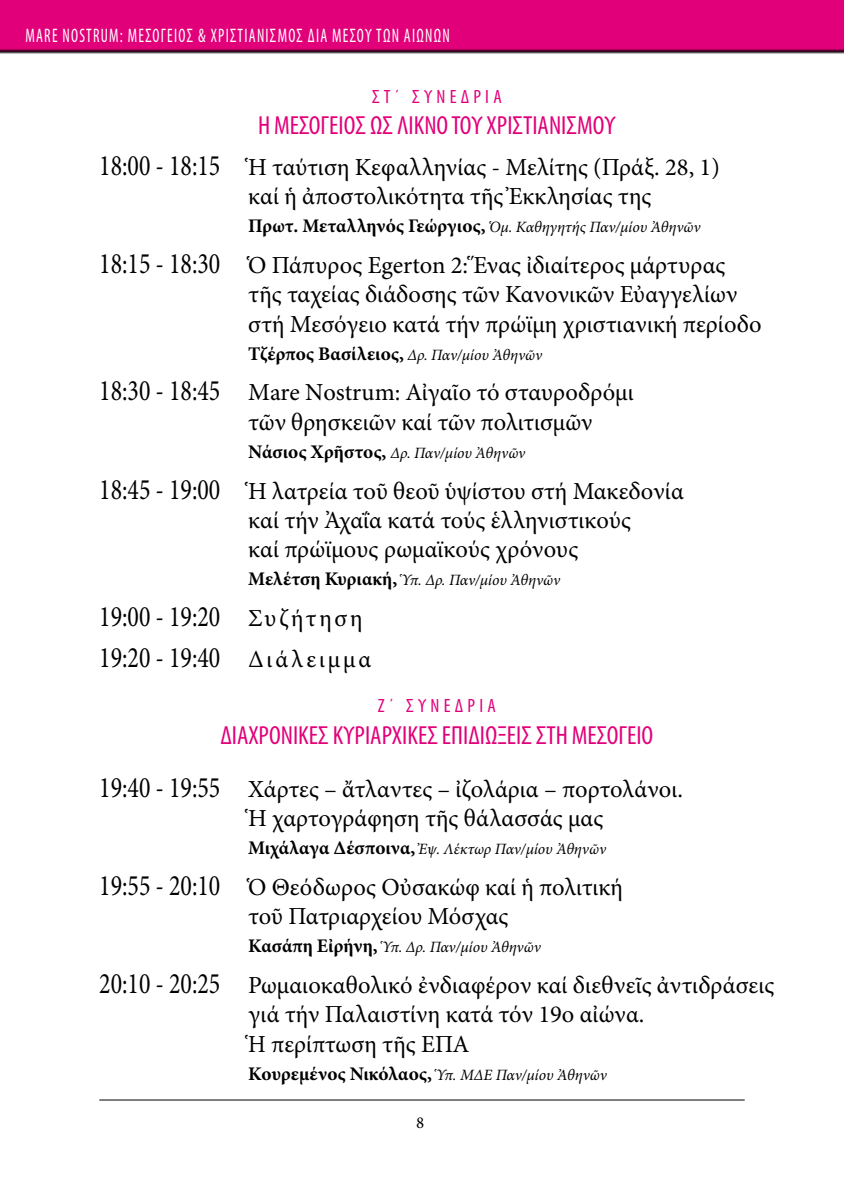
<style>
.page{position:relative;width:844px;height:1191px;background:#fff}
.page>*{position:absolute;margin:0;border:0;box-sizing:border-box;transform-origin:0 0}
.t1{font:29.75px/40.6px "Minion Pro";color:#000;scale:.8 1}
.t2{font:condensed 26.25px "Myriad Pro";color:#e2007a}
.t3{font:24.5px/29.4px "Minion Pro";color:#000}
.t4{font:condensed 19.6px "Myriad Pro";letter-spacing:.08em;color:#fff;scale:.8 1}
.t5{font:700 19.25px "Minion Pro";letter-spacing:.005em;color:#000}
.t6{font:condensed 19.25px "Myriad Pro";letter-spacing:.22em;color:#e2007a}
.t7{font:17.5px "Minion Pro";color:#000}
.t8{font:italic 15.75px "Minion Pro";letter-spacing:-.005em;color:#000}
.s1{font-size:29.75px}
.s2{font-weight:700;font-style:normal;font-size:19.25px}
.s3{font-weight:400;font-style:italic;font-size:15.75px}
.s4{font-size:24.5px}
</style>
<div class="page">
<hr style="left:99px;top:1099px;width:645px;height:1px;background:#000">
<div style="left:0;top:0;width:843px;height:54px;background:#000;opacity:.75"></div>
<p class="t4" style="left:26px;top:24px;width:531px">MARE NOSTRUM: ΜΕΣΟΓΕΙΟΣ &amp; ΧΡΙΣΤΙΑΝΙΣΜΟΣ ΔΙΑ ΜΕΣΟΥ ΤΩΝ ΑΙΩΝΩΝ</p>
<p class="t6" style="left:372px;top:84px;width:131px">ΣΤ΄ ΣΥΝΕΔΡΙΑ</p>
<p class="t2" style="left:258px;top:109px;width:359px">Η ΜΕΣΟΓΕΙΟΣ ΩΣ ΛΙΚΝΟ ΤΟΥ ΧΡΙΣΤΙΑΝΙΣΜΟΥ</p>
<p class="t3" style="left:248px;top:152px;width:473px;text-indent:-149px"><span class="s1">18:00 - 18:15</span> Ἡ ταύτιση Κεφαλληνίας - Μελίτης (Πράξ. 28, 1) καί ἡ ἀποστολικότητα τῆς Ἐκκλησίας της</p>
<p class="t8" style="left:248px;top:216px;width:453px"><span class="s2">Πρωτ. Μεταλληνός Γεώργιος,</span> Ὁμ. Καθηγητής Παν/μίου Ἀθηνῶν</p>
<p class="t3" style="left:248px;top:250px;width:514px;text-indent:-149px"><span class="s1">18:15 - 18:30</span> Ὁ Πάπυρος Egerton 2: Ἕνας ἰδιαίτερος μάρτυρας τῆς ταχείας διάδοσης τῶν Κανονικῶν Εὐαγγελίων στή Μεσόγειο κατά τήν πρώϊμη χριστιανική περίοδο</p>
<p class="t5" style="left:248px;top:340px;width:295px">Τζέρπος Βασίλειος, <span class="s3">Δρ. Παν/μίου Ἀθηνῶν</span></p>
<p class="t3" style="left:248px;top:378px;width:387px;text-indent:-149px"><span class="s1">18:30 - 18:45</span> Μare Νostrum: Αἰγαῖο τό σταυροδρόμι τῶν θρησκειῶν καί τῶν πολιτισμῶν</p>
<p class="t8" style="left:248px;top:442px;width:278px"><span class="s2">Νάσιος Χρῆστος,</span> Δρ. Παν/μίου Ἀθηνῶν</p>
<p class="t3" style="left:248px;top:476px;width:437px;text-indent:-149px"><span class="s1">18:45 - 19:00</span> Ἡ λατρεία τοῦ θεοῦ ὑψίστου στή Μακεδονία καί τήν Ἀχαΐα κατά τούς ἑλληνιστικούς<br>καί πρώϊμους ρωμαϊκούς χρόνους</p>
<p class="t8" style="left:248px;top:569px;width:313px"><span class="s2">Μελέτση Κυριακή,</span> Ὑπ. Δρ. Παν/μίου Ἀθηνῶν</p>
<p class="t1" style="left:99px;top:596px;width:341px">19:00 - 19:20 <span class="s4">Συζήτηση<br></span>19:20 - 19:40 <span class="s4">Διάλειμμα</span></p>
<p class="t6" style="left:378px;top:694px;width:119px">Ζ΄ ΣΥΝΕΔΡΙΑ</p>
<p class="t2" style="left:220px;top:719px;width:434px">ΔΙΑΧΡΟΝΙΚΕΣ ΚΥΡΙΑΡΧΙΚΕΣ ΕΠΙΔΙΩΞΕΙΣ ΣΤΗ ΜΕΣΟΓΕΙΟ</p>
<p class="t3" style="left:248px;top:774px;width:436px;text-indent:-149px"><span class="s1">19:40 - 19:55</span> Χάρτες – ἄτλαντες – ἰζολάρια – πορτολάνοι.<br>Ἡ χαρτογράφηση τῆς θάλασσάς μας</p>
<p class="t8" style="left:248px;top:838px;width:359px"><span class="s2">Μιχάλαγα Δέσποινα,</span> Ἐψ. Λέκτωρ Παν/μίου Ἀθηνῶν</p>
<p class="t3" style="left:248px;top:872px;width:376px;text-indent:-149px"><span class="s1">19:55 - 20:10</span> Ὁ Θεόδωρος Οὐσακώφ καί ἡ πολιτική τοῦ Πατριαρχείου Μόσχας</p>
<p class="t8" style="left:248px;top:936px;width:294px"><span class="s2">Κασάπη Εἰρήνη,</span> Ὑπ. Δρ. Παν/μίου Ἀθηνῶν</p>
<p class="t3" style="left:248px;top:970px;width:527px;text-indent:-149px"><span class="s1">20:10 - 20:25</span> Ρωμαιοκαθολικό ἐνδιαφέρον καί διεθνεῖς ἀντιδράσεις γιά τήν Παλαιστίνη κατά τόν 19ο αἰώνα.<br>Ἡ περίπτωση τῆς ΕΠΑ</p>
<p class="t8" style="left:248px;top:1064px;width:360px"><span class="s2">Κουρεμένος Νικόλαος,</span> Ὑπ. ΜΔΕ Παν/μίου Ἀθηνῶν</p>
<p class="t7" style="left:416px;top:1110px;width:10px">8</p>
</div>
